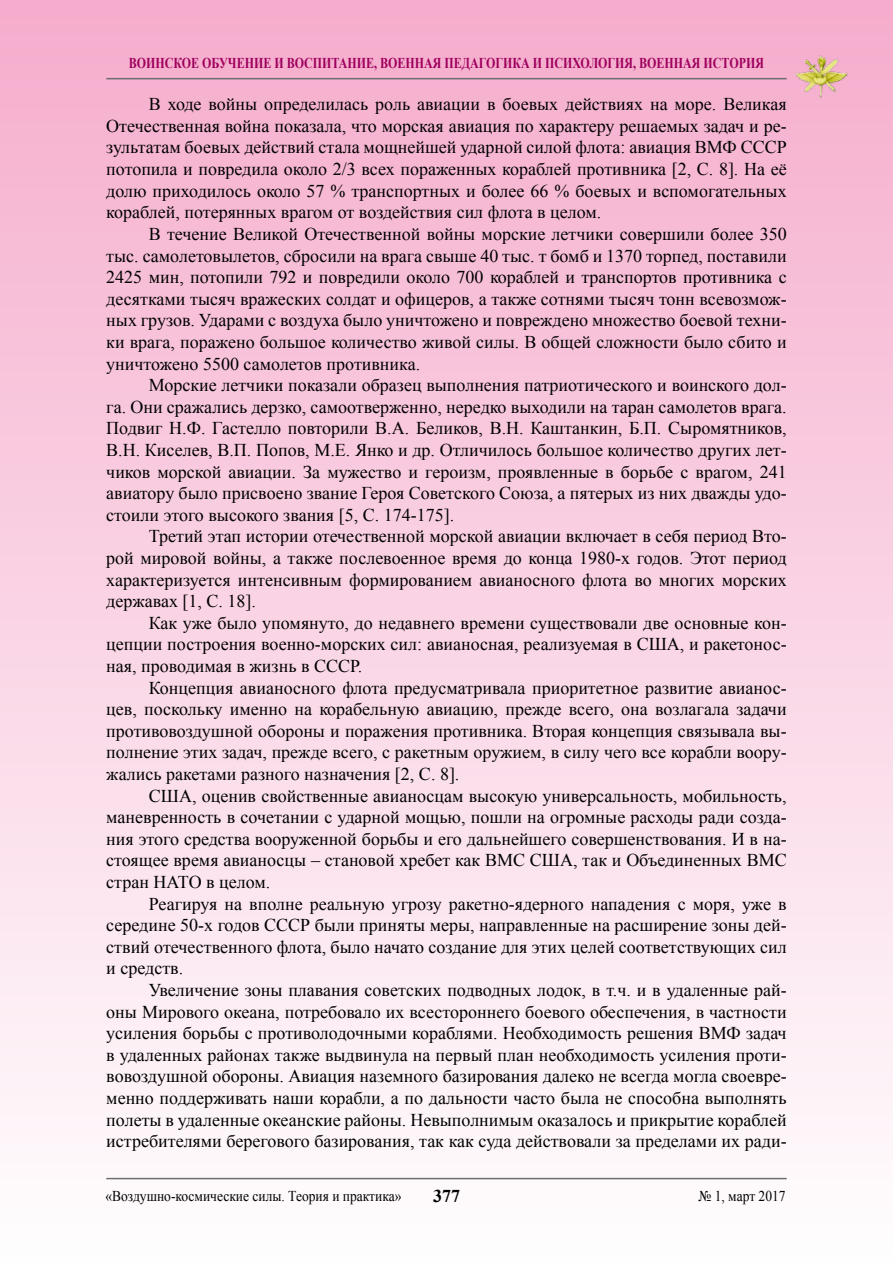
<style>
.page{position:relative;width:893px;height:1263px;background:#fff}
.page>*{position:absolute;margin:0;border:0;box-sizing:border-box;transform-origin:0 0}
.t1{font:18px/21.6px "Times New Roman";color:#000;text-align:justify}
.t2{font:700 18px "Times New Roman";color:#000}
.t3{font:700 15px "Times New Roman";color:#9e005d;scale:.8 1}
.t4{font:15px "Times New Roman";color:#000;scale:.9 1}
</style>
<div class="page">
<div style="left:0;top:0;width:893px;height:1263px;background:linear-gradient(to bottom,#f6accc,#fefefe)"></div>
<hr style="left:106px;top:78px;width:681px;height:1px;background:#6d6e71">
<hr style="left:106px;top:1178px;width:681px;height:1px;background:#6d6e71">
<img style="left:792px;top:52px;width:58px;height:47px">
<p class="t3" style="left:129px;top:52px;width:796px">воинское обучение и воспитание, военная педагогика и психология, военная история</p>
<p class="t1" style="left:106px;top:93px;width:682px;text-indent:43px">В ходе войны определилась роль авиации в боевых действиях на море. Великая Отечественная война показала, что морская авиация по характеру решаемых задач и ре&shy;зультатам боевых действий стала мощнейшей ударной силой флота: авиация ВМФ СССР потопила и повредила около 2/3 всех пораженных кораблей противника [2, С. 8]. На её долю приходилось около 57 % транспортных и более 66 % боевых и вспомогательных кораблей, потерянных врагом от воздействия сил флота в целом.</p>
<p class="t1" style="left:106px;top:223px;width:682px;text-indent:43px">В течение Великой Отечественной войны морские летчики совершили более 350 тыс. самолетовылетов, сбросили на врага свыше 40 тыс. т бомб и 1370 торпед, поставили 2425 мин, потопили 792 и повредили около 700 кораблей и транспортов противника с десятками тысяч вражеских солдат и офицеров, а также сотнями тысяч тонн всевозмож&shy;ных грузов. Ударами с воздуха было уничтожено и повреждено множество боевой техни&shy;ки врага, поражено большое количество живой силы. В общей сложности было сбито и уничтожено 5500 самолетов противника.</p>
<p class="t1" style="left:106px;top:374px;width:682px;text-indent:43px">Морские летчики показали образец выполнения патриотического и воинского дол&shy;га. Они сражались дерзко, самоотверженно, нередко выходили на таран самолетов врага.<br>Подвиг Н.Ф. Гастелло повторили В.А. Беликов, В.Н. Каштанкин, Б.П. Сыромятников, В.Н. Киселев, В.П. Попов, М.Е. Янко и др. Отличилось большое количество других лет&shy;чиков морской авиации. За мужество и героизм, проявленные в борьбе с врагом, 241 авиатору было присвоено звание Героя Советского Союза, а пятерых из них дважды удо&shy;стоили этого высокого звания [5, С. 174-175].</p>
<p class="t1" style="left:106px;top:525px;width:682px;text-indent:43px">Третий этап истории отечественной морской авиации включает в себя период Вто&shy;рой мировой войны, а также послевоенное время до конца 1980-х годов. Этот период характеризуется интенсивным формированием авианосного флота во многих морских державах [1, С. 18].</p>
<p class="t1" style="left:106px;top:612px;width:682px;text-indent:43px">Как уже было упомянуто, до недавнего времени существовали две основные кон&shy;цепции построения военно-морских сил: авианосная, реализуемая в США, и ракетонос&shy;ная, проводимая в жизнь в СССР.</p>
<p class="t1" style="left:106px;top:676px;width:682px;text-indent:43px">Концепция авианосного флота предусматривала приоритетное развитие авианос&shy;цев, поскольку именно на корабельную авиацию, прежде всего, она возлагала задачи противовоздушной обороны и поражения противника. Вторая концепция связывала вы&shy;полнение этих задач, прежде всего, с ракетным оружием, в силу чего все корабли воору&shy;жались ракетами разного назначения [2, С. 8].</p>
<p class="t1" style="left:106px;top:784px;width:682px;text-indent:43px">США, оценив свойственные авианосцам высокую универсальность, мобильность, маневренность в сочетании с ударной мощью, пошли на огромные расходы ради созда&shy;ния этого средства вооруженной борьбы и его дальнейшего совершенствования. И в на&shy;стоящее время авианосцы – становой хребет как ВМС США, так и Объединенных ВМС стран НАТО в целом.</p>
<p class="t1" style="left:106px;top:892px;width:682px;text-indent:43px">Реагируя на вполне реальную угрозу ракетно-ядерного нападения с моря, уже в середине 50-х годов СССР были приняты меры, направленные на расширение зоны дей&shy;ствий отечественного флота, было начато создание для этих целей соответствующих сил и средств.</p>
<p class="t1" style="left:106px;top:979px;width:682px;text-indent:43px">Увеличение зоны плавания советских подводных лодок, в т.ч. и в удаленные рай&shy;оны Мирового океана, потребовало их всестороннего боевого обеспечения, в частности усиления борьбы с противолодочными кораблями. Необходимость решения ВМФ задач в удаленных районах также выдвинула на первый план необходимость усиления проти&shy;вовоздушной обороны. Авиация наземного базирования далеко не всегда могла своевре&shy;менно поддерживать наши корабли, а по дальности часто была не способна выполнять полеты в удаленные океанские районы. Невыполнимым оказалось и прикрытие кораблей истребителями берегового базирования, так как суда действовали за пределами их ради-</p>
<p class="t4" style="left:105px;top:1186px;width:330px">«Воздушно-космические силы. Теория и практика»</p>
<p class="t2" style="left:433px;top:1184px;width:28px">377</p>
<p class="t4" style="left:699px;top:1186px;width:98px">№ 1, март 2017</p>
</div>
